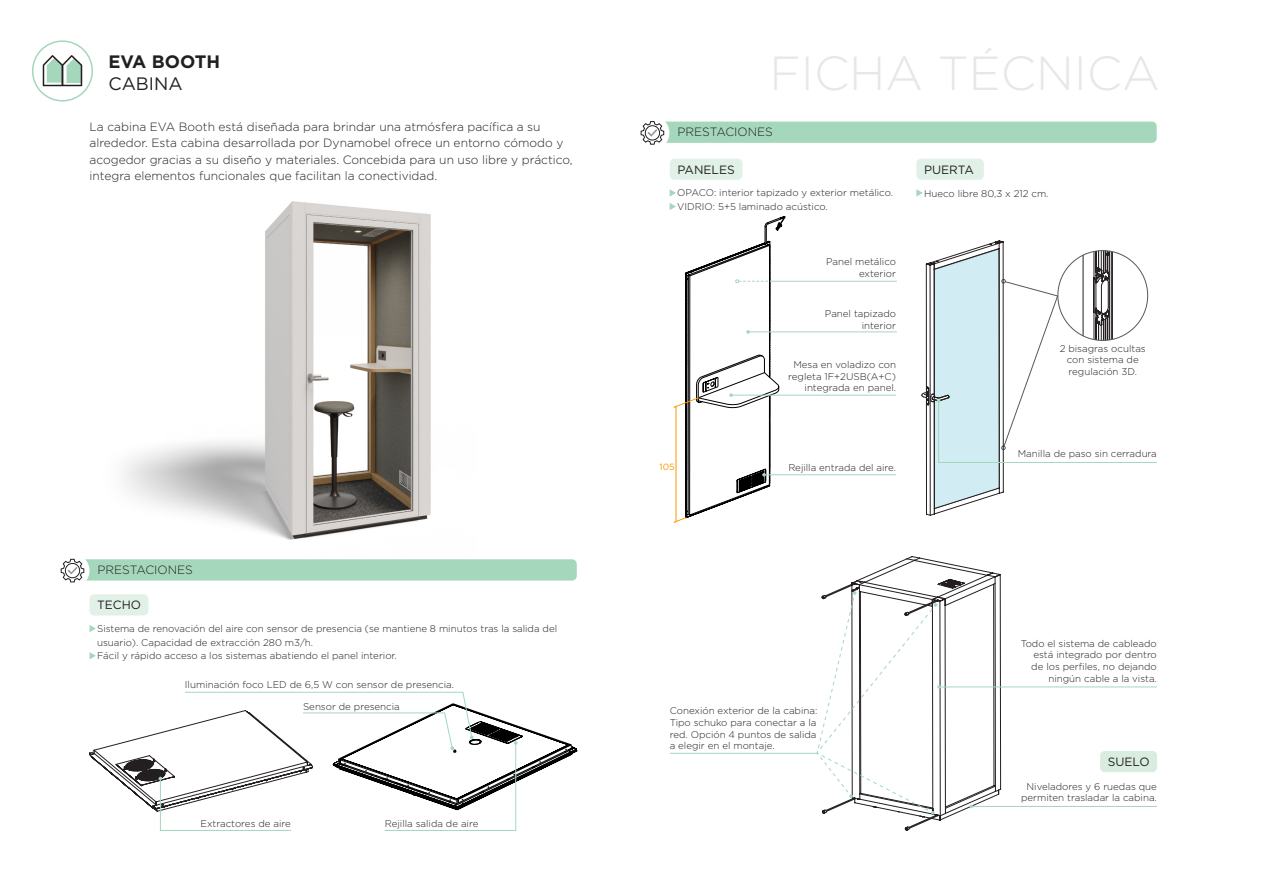
<style>
.page{position:relative;width:1263px;height:893px;background:#fff}
.page>*{position:absolute;margin:0;border:0;box-sizing:border-box;transform-origin:0 0}
.t1{font:300 47.85px "Gotham";color:#e6e7e9}
.t2{font:700 18px "Gotham";color:#231f20}
.t3{font:18px "Gotham";color:#231f20}
.Descripcion{font:300 12px/16.2px "Gotham";color:#231f20}
.Descripcion-2{font:12px "Gotham";color:#231f20}
.Descripcion-3{font:300 9.75px/11.7px "Gotham";color:#231f20;text-align:right}
.Descripcion-4{font:9px "Gotham";color:#fd9800}
</style>
<div class="page">
<svg style="left:32px;top:40px;width:61px;height:62px"></svg>
<div style="left:648px;top:122px;width:509px;height:21px;background:#a4d7bb;border-radius:5px"></div>
<div style="left:635px;top:116px;width:34px;height:34px;background:#fff;border-radius:50%"></div>
<svg style="left:640px;top:121px;width:24px;height:24px"></svg>
<div style="left:69px;top:559px;width:508px;height:22px;background:#a4d7bb;border-radius:5px"></div>
<div style="left:55px;top:554px;width:35px;height:34px;background:#fff;border-radius:50%"></div>
<svg style="left:60px;top:558px;width:25px;height:25px"></svg>
<img style="left:123px;top:201px;width:308px;height:339px">
<hr style="left:971px;top:806px;width:186px;height:1px;background:#a4d7bb">
<hr style="left:939px;top:686px;width:218px;height:1px;background:#a4d7bb">
<svg style="left:815px;top:556px;width:186px;height:264px"></svg>
<hr style="left:670px;top:753px;width:147px;height:1px;background:#a4d7bb">
<div style="left:670px;top:159px;width:72px;height:21px;background:#e1f1e8;border-radius:5px"></div>
<div style="left:916px;top:159px;width:68px;height:21px;background:#e1f1e8;border-radius:5px"></div>
<div style="left:1100px;top:751px;width:57px;height:21px;background:#d8ede0;border-radius:5px"></div>
<div style="left:90px;top:594px;width:58px;height:21px;background:#e1f1e8;border-radius:5px"></div>
<svg style="left:90px;top:625px;width:6px;height:7px"></svg>
<svg style="left:670px;top:189px;width:6px;height:8px"></svg>
<svg style="left:916px;top:189px;width:7px;height:8px"></svg>
<svg style="left:90px;top:652px;width:6px;height:7px"></svg>
<svg style="left:670px;top:203px;width:6px;height:7px"></svg>
<svg style="left:90px;top:691px;width:487px;height:140px"></svg>
<svg style="left:922px;top:241px;width:235px;height:274px"></svg>
<hr style="left:764px;top:474px;width:132px;height:1px;background:#a4d7bb">
<hr style="left:731px;top:395px;width:165px;height:1px;background:#a4d7bb">
<hr style="left:748px;top:331px;width:149px;height:1px;background:#a4d7bb">
<hr style="left:770px;top:281px;width:127px;height:1px;background:#a4d7bb">
<svg style="left:674px;top:216px;width:111px;height:307px"></svg>
<h2 class="t2" style="left:108px;top:50px;width:113px">EVA BOOTH</h2>
<h2 class="t3" style="left:108px;top:72px;width:76px">CABINA</h2>
<p class="Descripcion" style="left:90px;top:119px;width:485px">La cabina EVA Booth está diseñada para brindar una atmósfera pacífica a su alrededor. Esta cabina desarrollada por Dynamobel ofrece un entorno cómodo y acogedor gracias a su diseño y materiales. Concebida para un uso libre y práctico, integra elementos funcionales que facilitan la conectividad.</p>
<p class="Descripcion" style="left:98px;top:561px;width:97px">PRESTACIONES</p>
<p class="Descripcion-2" style="left:97px;top:597px;width:45px">TECHO</p>
<p class="Descripcion-3" style="left:97px;top:621px;width:461px;line-height:13.5px;text-align:left">Sistema de renovación del aire con sensor de presencia (se mantiene 8 minutos tras la salida del usuario). Capacidad de extracción 280 m3/h.</p>
<p class="Descripcion-3" style="left:97px;top:649px;width:301px">Fácil y rápido acceso a los sistemas abatiendo el panel interior.</p>
<p class="Descripcion-3" style="left:185px;top:678px;width:271px">Iluminación foco LED de 6,5 W con sensor de presencia.</p>
<p class="Descripcion-3" style="left:303px;top:700px;width:98px">Sensor de presencia</p>
<p class="Descripcion-3" style="left:200px;top:817px;width:92px">Extractores de aire</p>
<p class="Descripcion-3" style="left:385px;top:817px;width:95px">Rejilla salida de aire</p>
<h1 class="t1" style="left:769px;top:43px;width:392px">FICHA TÉCNICA</h1>
<p class="Descripcion" style="left:677px;top:124px;width:97px">PRESTACIONES</p>
<p class="Descripcion-2" style="left:677px;top:162px;width:59px">PANELES</p>
<p class="Descripcion-2" style="left:924px;top:162px;width:51px">PUERTA</p>
<p class="Descripcion-3" style="left:677px;top:187px;width:217px">OPACO: interior tapizado y exterior metálico.</p>
<p class="Descripcion-3" style="left:677px;top:200px;width:152px">VIDRIO: 5+5 laminado acústico.</p>
<p class="Descripcion-3" style="left:826px;top:255px;width:72px">Panel metálico</p>
<p class="Descripcion-3" style="left:859px;top:267px;width:38px">exterior</p>
<p class="Descripcion-3" style="left:825px;top:307px;width:73px">Panel tapizado</p>
<p class="Descripcion-3" style="left:862px;top:319px;width:36px">interior</p>
<p class="Descripcion-4" style="left:659px;top:461px;width:17px">105</p>
<p class="Descripcion-3" style="left:788px;top:359px;width:109px">Mesa en voladizo con regleta 1F+2USB(A+C) integrada en panel.</p>
<p class="Descripcion-3" style="left:788px;top:461px;width:109px">Rejilla entrada del aire.</p>
<p class="Descripcion-3" style="left:924px;top:187px;width:126px">Hueco libre 80,3 x 212 cm.</p>
<p class="Descripcion-3" style="left:1060px;top:342px;width:87px;text-align:center">2 bisagras ocultas con sistema de regulación 3D.</p>
<p class="Descripcion-3" style="left:1018px;top:447px;width:141px">Manilla de paso sin cerradura</p>
<p class="Descripcion-3" style="left:670px;top:705px;width:149px;text-align:justify">Conexión exterior de la cabina:<br>Tipo schuko para conectar a la red. Opción 4 puntos de salida a elegir en el montaje.</p>
<p class="Descripcion-3" style="left:1021px;top:637px;width:138px">Todo el sistema de cableado está integrado por dentro de los perfiles, no dejando ningún cable a la vista.</p>
<p class="Descripcion-2" style="left:1108px;top:754px;width:43px">SUELO</p>
<p class="Descripcion-3" style="left:1021px;top:780px;width:137px;text-align:center">Niveladores y 6 ruedas que permiten trasladar la cabina.</p>
</div>
